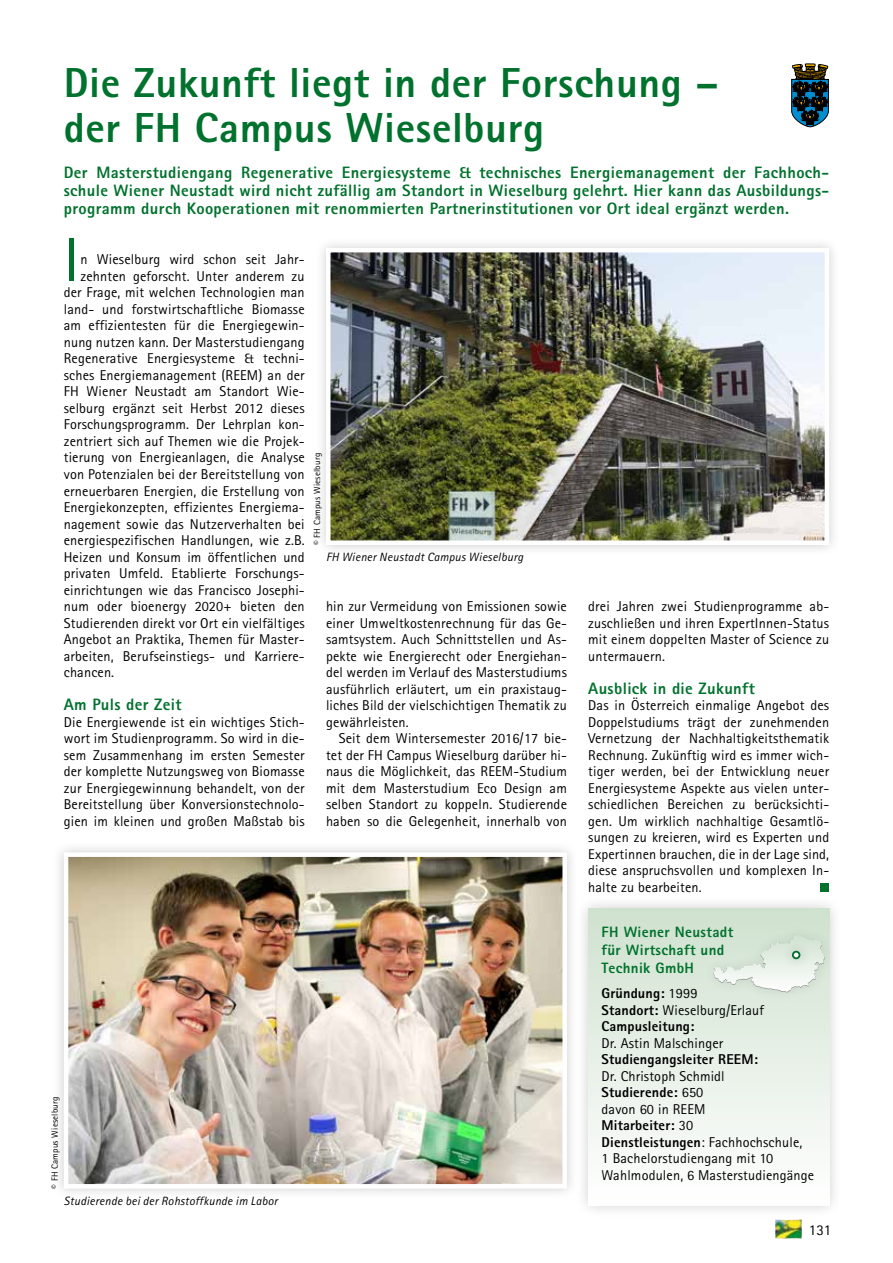
<style>
.page{position:relative;width:893px;height:1263px;background:#fff}
.page>*{position:absolute;margin:0;border:0;box-sizing:border-box;transform-origin:0 0}
.t1{font:62.1px "Rotis Sans Serif";color:#00722d}
.t2{font:800 42px/45px "Rotis Sans Serif";letter-spacing:.015em;color:#00722d}
.t3{font:800 16.5px/18px "Rotis Sans Serif";letter-spacing:.02em;color:#00722d;text-align:justify}
.t4{font:800 15px/18px "Rotis Sans Serif";letter-spacing:.02em;color:#00722d}
.t5{font:15px "Rotis Sans Serif";color:#000}
.t6{font:14.25px/16.5px "Rotis Sans Serif";letter-spacing:.01em;color:#000;text-align:justify}
.t7{font:800 14.25px/16.5px "Rotis Sans Serif";letter-spacing:.01em;color:#000}
.t8{font:italic 12px "Rotis Sans Serif";letter-spacing:.02em;color:#000}
.t9{font:9px "Rotis Sans Serif";letter-spacing:.02em;color:#000}
.s1{font-weight:400}
.s2{font-weight:800}
</style>
<div class="page">
<svg style="left:780px;top:1219px;width:20px;height:1px"></svg>
<div style="left:821px;top:883px;width:8px;height:8px;background:#00722d"></div>
<div style="left:52px;top:841px;width:527px;height:359px;background:#f5f5f5"></div>
<img style="left:69px;top:857px;width:493px;height:326px">
<div style="left:64px;top:852px;width:503px;height:336px;border:4px solid #fff"></div>
<div style="left:314px;top:236px;width:527px;height:320px;background:#000;opacity:.2"></div>
<img style="left:331px;top:253px;width:493px;height:287px">
<div style="left:326px;top:248px;width:503px;height:297px;border:4px solid #fff"></div>
<div style="left:574px;top:895px;width:269px;height:324px;background:#000;opacity:.2"></div>
<div style="left:588px;top:908px;width:241px;height:297px;background:linear-gradient(to bottom,#cfe1cf,#fff)"></div>
<div style="left:700px;top:922px;width:138px;height:83px;background:#000;opacity:.2"></div>
<svg style="left:713px;top:934px;width:112px;height:59px"></svg>
<svg style="left:791px;top:64px;width:38px;height:63px;background:#2f494d"></svg>
<h2 class="t2" style="left:64px;top:59px;width:657px">Die Zukunft liegt in der Forschung – der FH Campus Wieselburg</h2>
<p class="t3" style="left:64px;top:164px;width:767px">Der Masterstudiengang Regenerative Energiesysteme &amp; technisches Energiemanagement der Fachhoch&shy;schule Wiener Neustadt wird nicht zufällig am Standort in Wieselburg gelehrt. Hier kann das Ausbildungs&shy;programm durch Kooperationen mit renommierten Partnerinstitutionen vor Ort ideal ergänzt werden.</p>
<h1 class="t1" style="left:64px;top:223px;width:18px">I</h1>
<p class="t6" style="left:81px;top:251px;width:226px">n Wieselburg wird schon seit Jahr-</p>
<p class="t6" style="left:81px;top:268px;width:226px">zehnten geforscht. Unter anderem zu</p>
<p class="t6" style="left:64px;top:284px;width:242px">der Frage, mit welchen Technologien man</p>
<p class="t6" style="left:64px;top:301px;width:242px">land- und forstwirtschaftliche Biomasse</p>
<p class="t6" style="left:64px;top:317px;width:242px">am effizientesten für die Energiegewin-</p>
<p class="t6" style="left:64px;top:334px;width:242px">nung nutzen kann. Der Masterstudiengang</p>
<p class="t6" style="left:64px;top:350px;width:242px">Regenerative Energiesysteme &amp; techni-</p>
<p class="t6" style="left:64px;top:367px;width:242px">sches Energiemanagement (REEM) an der</p>
<p class="t6" style="left:64px;top:383px;width:242px">FH Wiener Neustadt am Standort Wie-</p>
<p class="t6" style="left:64px;top:400px;width:242px">selburg ergänzt seit Herbst 2012 dieses</p>
<p class="t6" style="left:64px;top:416px;width:242px">Forschungsprogramm. Der Lehrplan kon-</p>
<p class="t6" style="left:64px;top:433px;width:242px">zentriert sich auf Themen wie die Projek-</p>
<p class="t6" style="left:64px;top:449px;width:242px">tierung von Energieanlagen, die Analyse</p>
<p class="t6" style="left:64px;top:466px;width:242px">von Potenzialen bei der Bereitstellung von</p>
<p class="t6" style="left:64px;top:482px;width:242px">erneuerbaren Energien, die Erstellung von</p>
<p class="t6" style="left:64px;top:499px;width:242px">Energiekonzepten, effizientes Energiema-</p>
<p class="t6" style="left:64px;top:515px;width:242px">nagement sowie das Nutzerverhalten bei</p>
<p class="t6" style="left:64px;top:532px;width:242px">energiespezifischen Handlungen, wie z.B.</p>
<p class="t6" style="left:64px;top:548px;width:242px">Heizen und Konsum im öffentlichen und</p>
<p class="t6" style="left:64px;top:565px;width:242px">privaten Umfeld. Etablierte Forschungs-</p>
<p class="t6" style="left:64px;top:581px;width:242px">einrichtungen wie das Francisco Josephi-</p>
<p class="t6" style="left:64px;top:598px;width:242px">num oder bioenergy 2020+ bieten den</p>
<p class="t6" style="left:64px;top:614px;width:242px">Studierenden direkt vor Ort ein vielfältiges</p>
<p class="t6" style="left:64px;top:631px;width:242px">Angebot an Praktika, Themen für Master-</p>
<p class="t6" style="left:64px;top:647px;width:241px">arbeiten, Berufseinstiegs- und Karriere-</p>
<p class="t6" style="left:64px;top:664px;width:52px">chancen.</p>
<p class="t3" style="left:64px;top:695px;width:119px">Am Puls der Zeit</p>
<p class="t6" style="left:64px;top:713px;width:242px">Die Energiewende ist ein wichtiges Stich&shy;wort im Studienprogramm. So wird in die&shy;sem Zusammenhang im ersten Semester der komplette Nutzungsweg von Biomasse zur Energiegewinnung behandelt, von der Bereitstellung über Konversionstechnolo&shy;gien im kleinen und großen Maßstab bis</p>
<p class="t9" style="left:312px;top:545px;width:93px;rotate:-90deg">© FH Campus Wieselburg</p>
<p class="t8" style="left:326px;top:550px;width:199px">FH Wiener Neustadt Campus Wieselburg</p>
<p class="t6" style="left:588px;top:598px;width:242px">drei Jahren zwei Studienprogramme ab&shy;zuschließen und ihren ExpertInnen-Status mit einem doppelten Master of Science zu untermauern.</p>
<p class="t3" style="left:588px;top:679px;width:168px">Ausblick in die Zukunft</p>
<p class="t6" style="left:588px;top:697px;width:242px">Das in Österreich einmalige Angebot des Doppelstudiums trägt der zunehmenden Vernetzung der Nachhaltigkeitsthematik Rechnung. Zukünftig wird es immer wich&shy;tiger werden, bei der Entwicklung neuer Energiesysteme Aspekte aus vielen unter&shy;schiedlichen Bereichen zu berücksichti&shy;gen. Um wirklich nachhaltige Gesamtlö&shy;sungen zu kreieren, wird es Experten und Expertinnen brauchen, die in der Lage sind, diese anspruchsvollen und komplexen In&shy;halte zu bearbeiten.</p>
<p class="t6" style="left:326px;top:598px;width:242px">hin zur Vermeidung von Emissionen sowie einer Umweltkostenrechnung für das Ge&shy;samtsystem. Auch Schnittstellen und As&shy;pekte wie Energierecht oder Energiehan&shy;del werden im Verlauf des Masterstudiums ausführlich erläutert, um ein praxistaug&shy;liches Bild der vielschichtigen Thematik zu gewährleisten.</p>
<p class="t6" style="left:326px;top:730px;width:242px;text-indent:13px">Seit dem Wintersemester 2016/17 bie&shy;tet der FH Campus Wieselburg darüber hi&shy;naus die Möglichkeit, das REEM-Studium mit dem Masterstudium Eco Design am selben Standort zu koppeln. Studierende haben so die Gelegenheit, innerhalb von</p>
<p class="t9" style="left:50px;top:1188px;width:93px;rotate:-90deg">© FH Campus Wieselburg</p>
<p class="t8" style="left:64px;top:1194px;width:215px">Studierende bei der Rohstoffkunde im Labor</p>
<p class="t4" style="left:602px;top:922px;width:133px">FH Wiener Neustadt für Wirtschaft und<br>Technik GmbH</p>
<p class="t7" style="left:602px;top:985px;width:164px">Gründung: <span class="s1">1999<br></span>Standort: <span class="s1">Wieselburg/Erlauf<br></span>Campusleitung:</p>
<p class="t6" style="left:602px;top:1035px;width:123px">Dr. Astin Malschinger</p>
<p class="t7" style="left:602px;top:1051px;width:158px">Studiengangsleiter REEM:</p>
<p class="t6" style="left:602px;top:1068px;width:214px;text-align:left">Dr. Christoph Schmidl<br><span class="s2">Studierende:</span> 650<br>davon 60 in REEM<br><span class="s2">Mitarbeiter:</span> 30<br><span class="s2">Dienstleistungen</span>: Fachhochschule,<br>1 Bachelorstudiengang mit 10<br>Wahlmodulen, 6 Masterstudiengänge</p>
<p class="t5" style="left:809px;top:1221px;width:24px">131</p>
</div>
